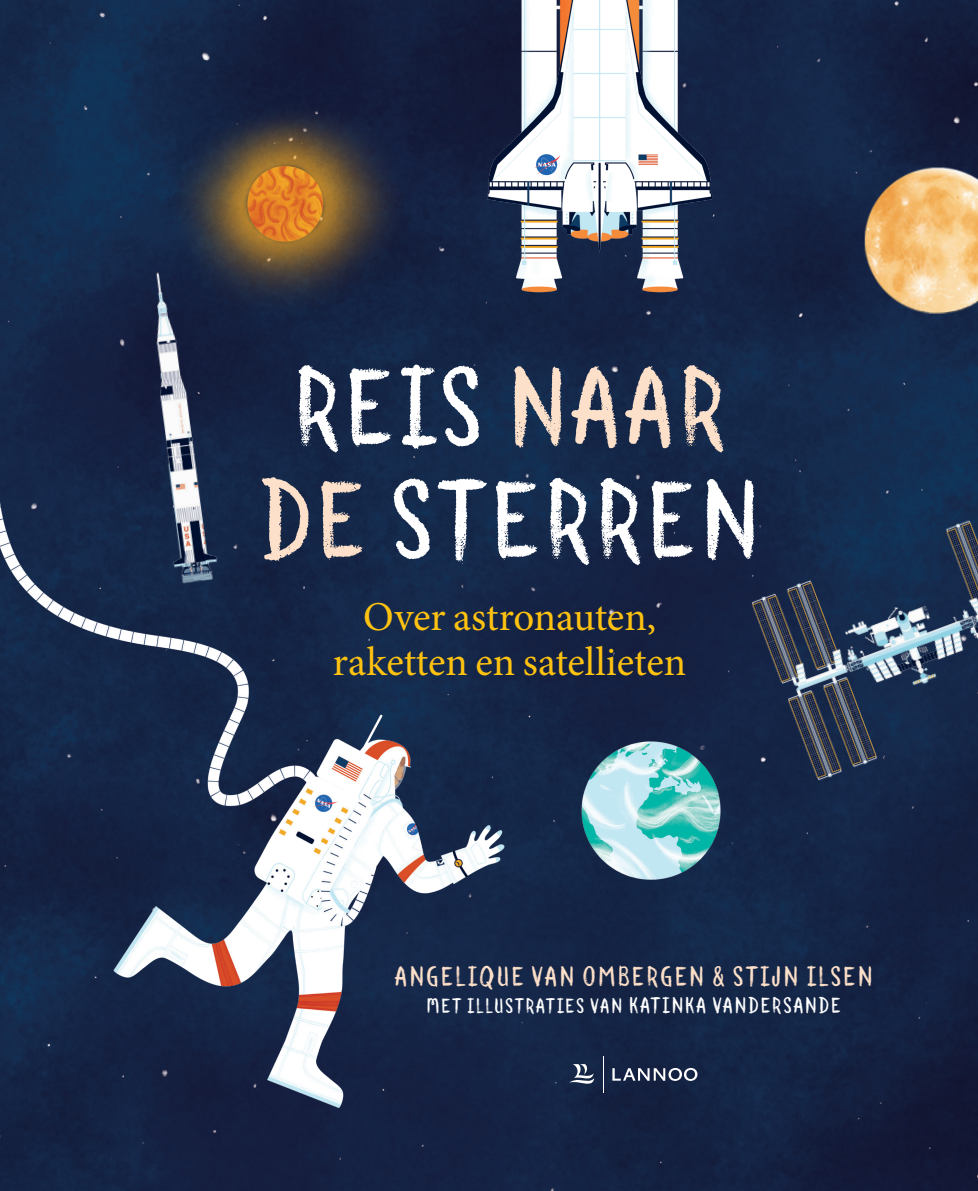
<style>
.page{position:relative;width:978px;height:1191px;background:#fff}
.page>*{position:absolute;margin:0;border:0;box-sizing:border-box;transform-origin:0 0}
.t1{font:108.6px/112.6px "Canvas Curly Sans Combined";letter-spacing:-.04em;color:#fff;text-align:center}
.t2{font:40.95px/45.3px "Minion Pro";letter-spacing:-.005em;color:#fec210;text-align:center}
.t3{font:27.15px "Canvas Curly Sans Combined";color:#fde0c9}
.t4{font:20.4px "Canvas Curly Sans Combined";color:#fff}
.s1{color:#fde0c9}
.s2{font-size:21.75px}
</style>
<div class="page">
<img style="left:0;top:0;width:978px;height:1191px">
<img style="left:573px;top:734px;width:159px;height:152px">
<img style="left:633px;top:444px;width:345px;height:396px">
<img style="left:827px;top:147px;width:151px;height:190px">
<img style="left:124px;top:254px;width:116px;height:184px">
<img style="left:143px;top:41px;width:272px;height:326px">
<img style="left:474px;top:0;width:262px;height:320px">
<img style="left:0;top:438px;width:516px;height:676px">
<svg style="left:569px;top:1064px;width:25px;height:22px"></svg>
<hr style="left:603px;top:1056px;width:1px;height:37px;background:#fff">
<svg style="left:612px;top:1068px;width:85px;height:13px"></svg>
<p class="t1" style="left:255px;top:349px;width:492px">REIS<span class="s1">NAAR<br>DE</span> STERREN</p>
<p class="t2" style="left:333px;top:594px;width:355px">Over astronauten, raketten en satellieten</p>
<p class="t3" style="left:394px;top:959px;width:481px">ANGELIQUE VAN OMBERGEN &amp; STIJN ILSEN</p>
<p class="t4" style="left:426px;top:993px;width:417px">MET ILLUSTRATIES VAN <span class="s2">KATINKA VANDERSANDE</span></p>
</div>
